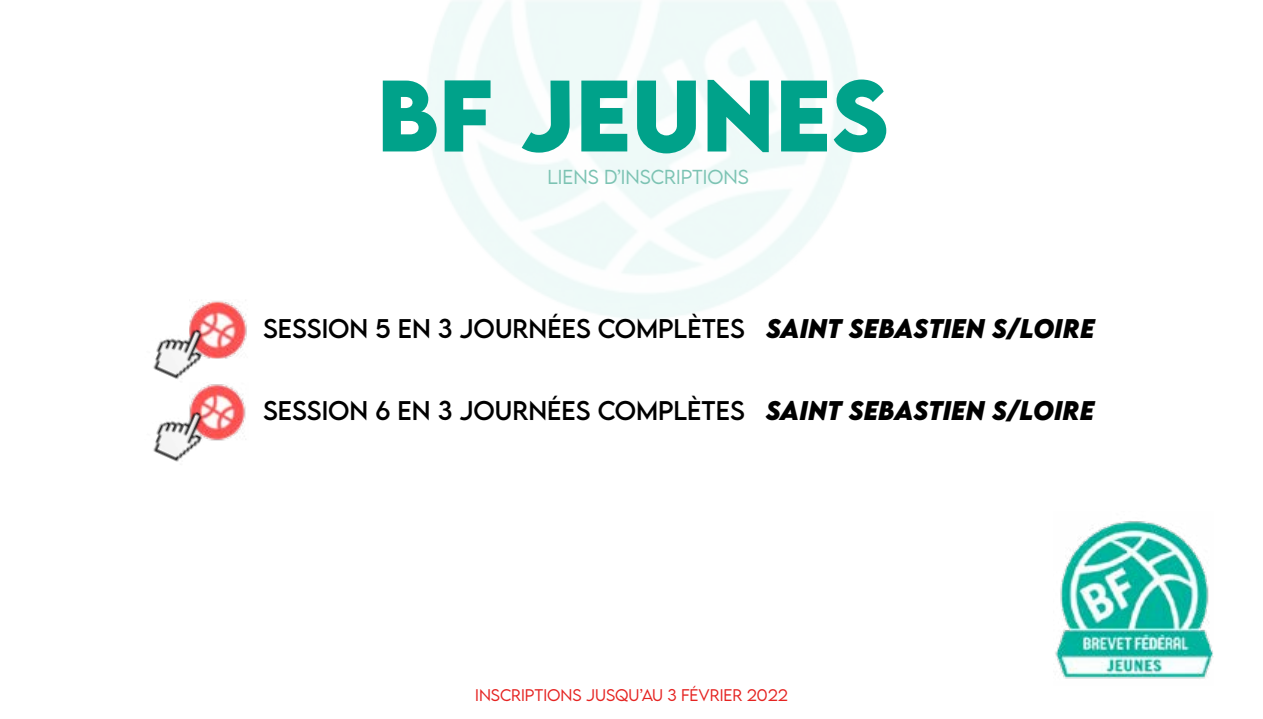
<style>
.page{position:relative;width:1263px;height:719px;background:#fff}
.page>*{position:absolute;margin:0;border:0;box-sizing:border-box;transform-origin:0 0}
.t1{font:700 90px "LEMONMILK";color:#00a28a}
.t2{font:24px "LEMONMILK";color:#000}
.t3{font:300 18px "LEMONMILK";color:#7cc3b3}
.t4{font:300 15px "LEMONMILK";color:#e52321}
.s1{font-weight:700;font-style:italic}
</style>
<div class="page">
<img style="left:1055px;top:521px;width:158px;height:158px">
<img style="left:194px;top:384px;width:52px;height:56px">
<img style="left:193px;top:301px;width:54px;height:57px">
<img style="left:153px;top:314px;width:63px;height:74px">
<img style="left:153px;top:396px;width:63px;height:66px">
<h1 class="t1" style="left:377px;top:55px;width:514px">BF JEUNES</h1>
<p class="t3" style="left:547px;top:165px;width:203px">LIENS D’INSCRIPTIONS</p>
<p class="t2" style="left:263px;top:313px;width:833px">SESSION 5 EN 3 JOURNÉES CO MPLÈTES <span class="s1">SAINT SEBASTIEN S/LOIRE</span></p>
<p class="t2" style="left:263px;top:395px;width:833px">SESSION 6 EN 3 JOURNÉES CO MPLÈTES <span class="s1">SAINT SEBASTIEN S/LOIRE</span></p>
<p class="t4" style="left:475px;top:685px;width:314px">INSCRIPTIONS JUSQU’AU 3 FÉVRIER 2022</p>
</div>
